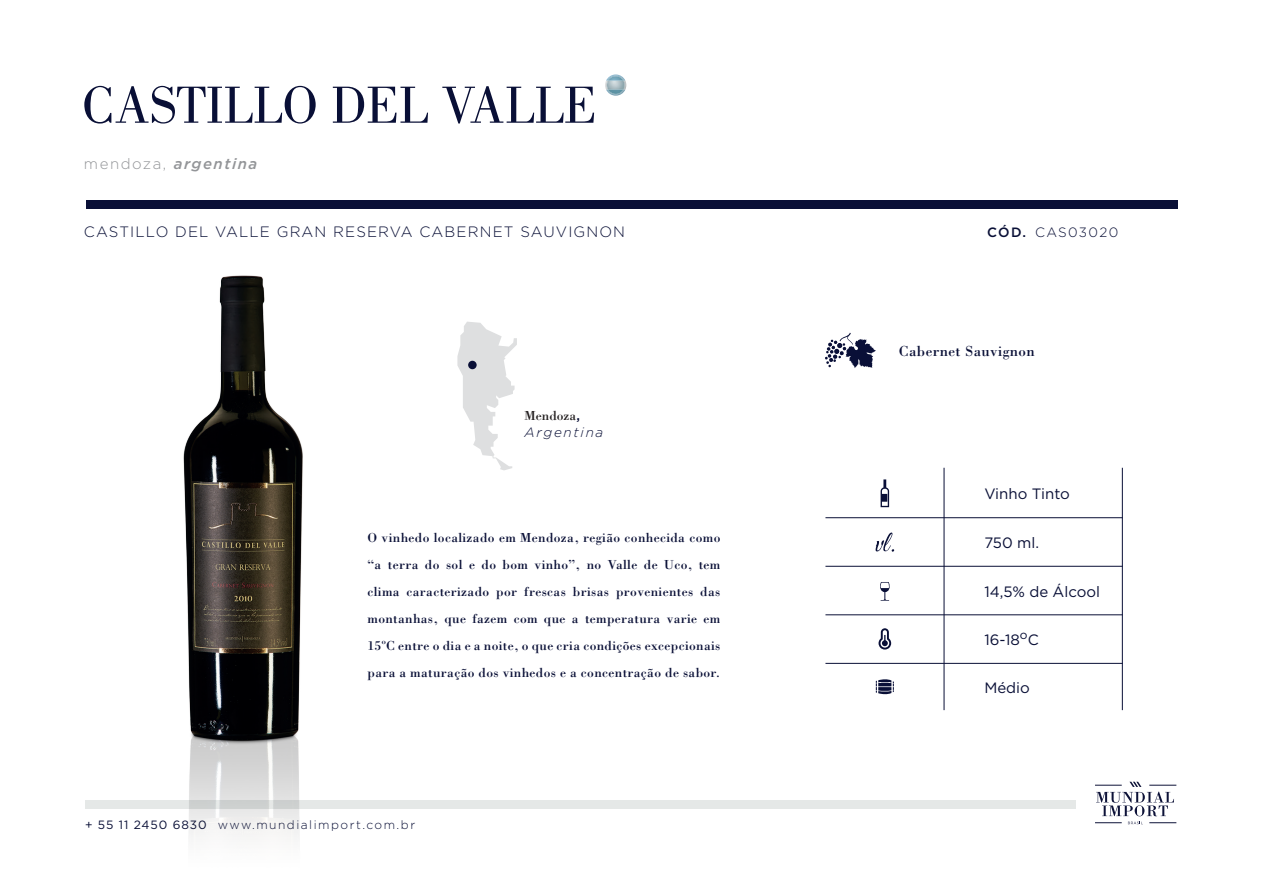
<style>
.page{position:relative;width:1263px;height:893px;background:#fff}
.page>*{position:absolute;margin:0;border:0;box-sizing:border-box;transform-origin:0 0}
.t1{font:54px "Bodoni Std";letter-spacing:-.01em;color:#090f36}
.t2{font:300 15px "Gotham";letter-spacing:.075em;color:#090f36}
.t3{font:15px "Gotham";color:#090f36}
.t4{font:italic 500 15px "Gotham";letter-spacing:.1em;color:#939598}
.t5{font:15px "Bodoni Std";letter-spacing:.025em;color:#090f36}
.t6{font:13.5px/27px "Bodoni Std";letter-spacing:.025em;color:#090f36;text-align:justify}
.t7{font:italic 300 13.5px "Gotham";letter-spacing:.125em;color:#090f36}
.t8{font:300 13.5px "Gotham";letter-spacing:.1em;color:#090f36}
.t9{font:13.5px "Bodoni Std";color:#231f20}
.t10{font:500 13.5px "Gotham";color:#090f36}
.t11{font:300 12px "Gotham";letter-spacing:.125em;color:#090f36}
.s1{font-weight:300;font-style:normal}
.s2{font-family:"Gotham";font-weight:500;color:#090f36}
.s3{font-weight:400}
</style>
<div class="page">
<svg style="left:876px;top:679px;width:18px;height:15px"></svg>
<svg style="left:878px;top:628px;width:13px;height:21px"></svg>
<svg style="left:880px;top:582px;width:10px;height:19px"></svg>
<svg style="left:880px;top:479px;width:9px;height:28px"></svg>
<svg style="left:1095px;top:822px;width:27px;height:1px"></svg>
<svg style="left:1149px;top:822px;width:27px;height:1px"></svg>
<svg style="left:1128px;top:822px;width:15px;height:2px"></svg>
<svg style="left:1095px;top:782px;width:81px;height:34px"></svg>
<svg style="left:825px;top:333px;width:51px;height:35px"></svg>
<div style="left:87px;top:200px;width:1091px;height:9px;background:#090f36"></div>
<div style="left:86px;top:800px;width:990px;height:8px;background:#e5e8e7"></div>
<hr style="left:944px;top:468px;width:1px;height:242px;background:#090f36">
<hr style="left:1122px;top:468px;width:1px;height:242px;background:#090f36">
<hr style="left:825px;top:517px;width:298px;height:1px;background:#090f36">
<hr style="left:825px;top:566px;width:298px;height:1px;background:#090f36">
<hr style="left:825px;top:615px;width:298px;height:1px;background:#090f36">
<hr style="left:825px;top:663px;width:298px;height:1px;background:#090f36">
<svg style="left:875px;top:532px;width:19px;height:20px"></svg>
<svg style="left:605px;top:74px;width:21px;height:22px"></svg>
<img style="left:607px;top:76px;width:18px;height:18px">
<img style="left:608px;top:90px;width:15px;height:4px">
<img style="left:608px;top:76px;width:15px;height:5px">
<svg style="left:457px;top:322px;width:60px;height:148px"></svg>
<div style="left:468px;top:361px;width:9px;height:8px;background:#090f36;border-radius:50%"></div>
<img style="left:182px;top:275px;width:122px;height:562px">
<h1 class="t1" style="left:82px;top:75px;width:516px">CASTILLO DEL VALLE</h1>
<p class="t4" style="left:84px;top:153px;width:175px"><span class="s1">mendoza,</span> argentina</p>
<p class="t2" style="left:84px;top:222px;width:543px">CASTILLO DEL VALLE GRAN RESERVA CABERNET SAUVIGNON</p>
<p class="t9" style="left:525px;top:408px;width:57px">Mendoza<span class="s2">,</span></p>
<p class="t7" style="left:525px;top:423px;width:80px">Argentina</p>
<p class="t6" style="left:367px;top:524px;width:354px">O vinhedo localizado em Mendoza, região conhecida como “a terra do sol e do bom vinho”, no Valle de Uco, tem clima caracterizado por frescas brisas provenientes das montanhas, que fazem com que a temperatura varie em 15ºC entre o dia e a noite, o que cria condições excepcionais para a maturação dos vinhedos e a concentração de sabor.</p>
<p class="t11" style="left:85px;top:817px;width:332px"><span class="s3">+ 55 11 2450 6830</span> www.mundialimport.com.br</p>
<p class="t10" style="left:987px;top:224px;width:40px">CÓD.</p>
<p class="t8" style="left:1035px;top:224px;width:85px">CAS03020</p>
<p class="t5" style="left:899px;top:342px;width:137px">Cabernet Sauvignon</p>
<p class="t3" style="left:984px;top:484px;width:87px">Vinho Tinto</p>
<p class="t3" style="left:984px;top:533px;width:56px">750 ml.</p>
<p class="t3" style="left:984px;top:582px;width:117px">14,5% de Álcool</p>
<p class="t3" style="left:984px;top:630px;width:56px">16-18<sup>o</sup>C</p>
<p class="t3" style="left:984px;top:678px;width:47px">Médio</p>
</div>
